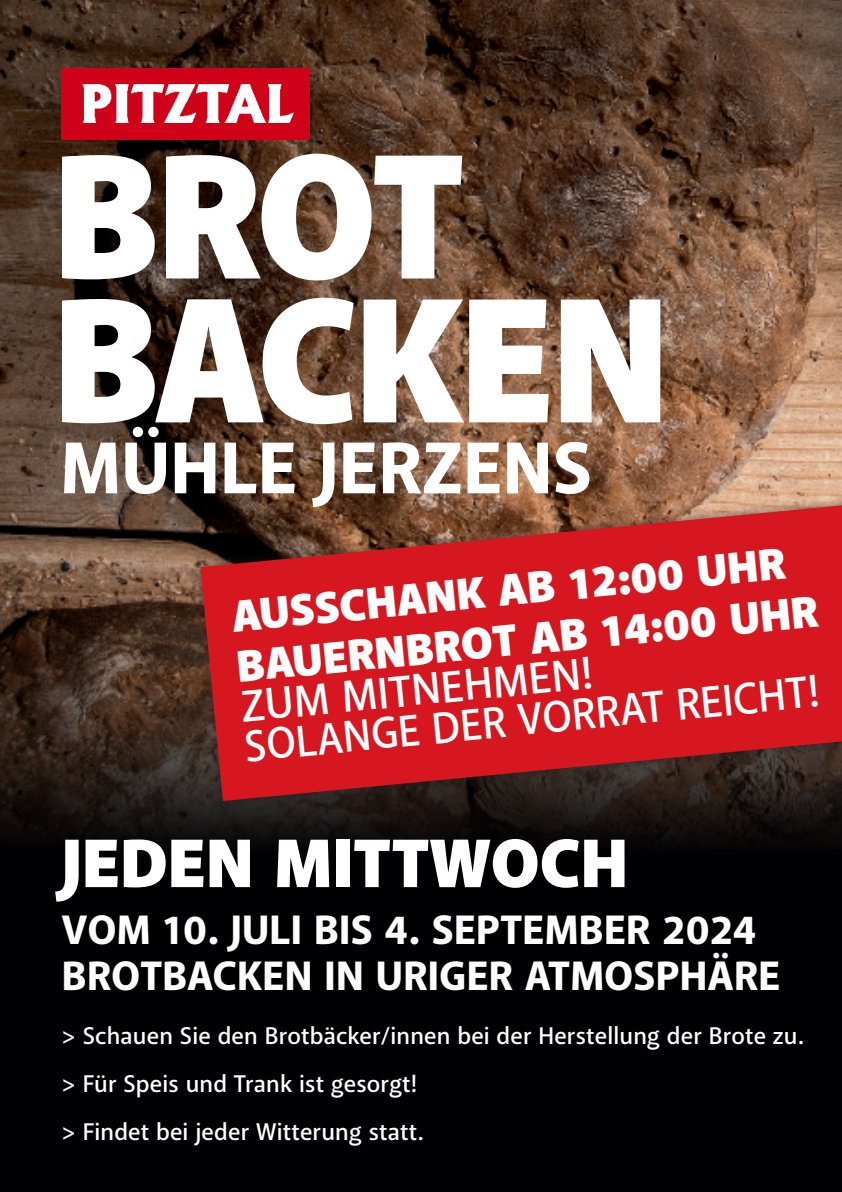
<style>
.page{position:relative;width:842px;height:1192px;background:#000002}
.page>*{position:absolute;margin:0;border:0;box-sizing:border-box;transform-origin:0 0}
.t1{font:800 74.2px "Akagi";letter-spacing:.01em;color:#fff}
.t2{font:900 69.4px "Akagi";letter-spacing:.01em;color:#fff}
.t3{font:900 45px/40.9px "Akagi";color:#fff}
.t4{font:600 45px "Akagi";color:#fff;scale:.96 1}
.t5{font:800 41.65px "Akagi";letter-spacing:.01em;color:#fff}
.t6{font:600 24.5px "Akagi";letter-spacing:.01em;color:#fff}
.s1{font-weight:600}
</style>
<div class="page">
<img style="left:0;top:0;width:842px;height:844px">
<div style="left:190px;top:491px;width:652px;height:324px;background:#231f20;opacity:.75"></div>
<svg style="left:200px;top:505px;width:642px;height:296px;background:#b81d20"></svg>
<svg style="left:62px;top:298px;width:598px;height:126px;background:#c8beb8"></svg>
<svg style="left:62px;top:154px;width:400px;height:126px;background:#c3b9b4"></svg>
<img style="left:62px;top:68px;width:248px;height:71px">
<p class="t1" style="left:61px;top:423px;width:533px">MÜHLE JERZENS</p>
<p class="t3" style="left:231px;top:596px;width:557px;rotate:-5deg">AUSSCHANK AB 12:00 UHR</p>
<p class="t3" style="left:235px;top:646px;width:585px;rotate:-5deg">BAUERNBROT AB 14:00 UHR<br><span class="s1">ZUM MITNEHMEN!</span></p>
<p class="t4" style="left:242px;top:722px;width:602px;rotate:-6deg">SOLANGE DER VORRAT REICHT!</p>
<p class="t2" style="left:62px;top:821px;width:567px">JEDEN MITTWOCH</p>
<p class="t5" style="left:62px;top:905px;width:696px">VOM 10. JULI BIS 4. SEPTEMBER 2024</p>
<p class="t5" style="left:62px;top:951px;width:720px">BROTBACKEN IN URIGER ATMOSPHÄRE</p>
<p class="t6" style="left:62px;top:1021px;width:743px">&gt; Schauen Sie den Brotbäcker/innen bei der Herstellung der Brote zu.</p>
<p class="t6" style="left:62px;top:1069px;width:357px">&gt; Für Speis und Trank ist gesorgt!</p>
<p class="t6" style="left:62px;top:1117px;width:363px">&gt; Findet bei jeder Witterung statt.</p>
</div>
